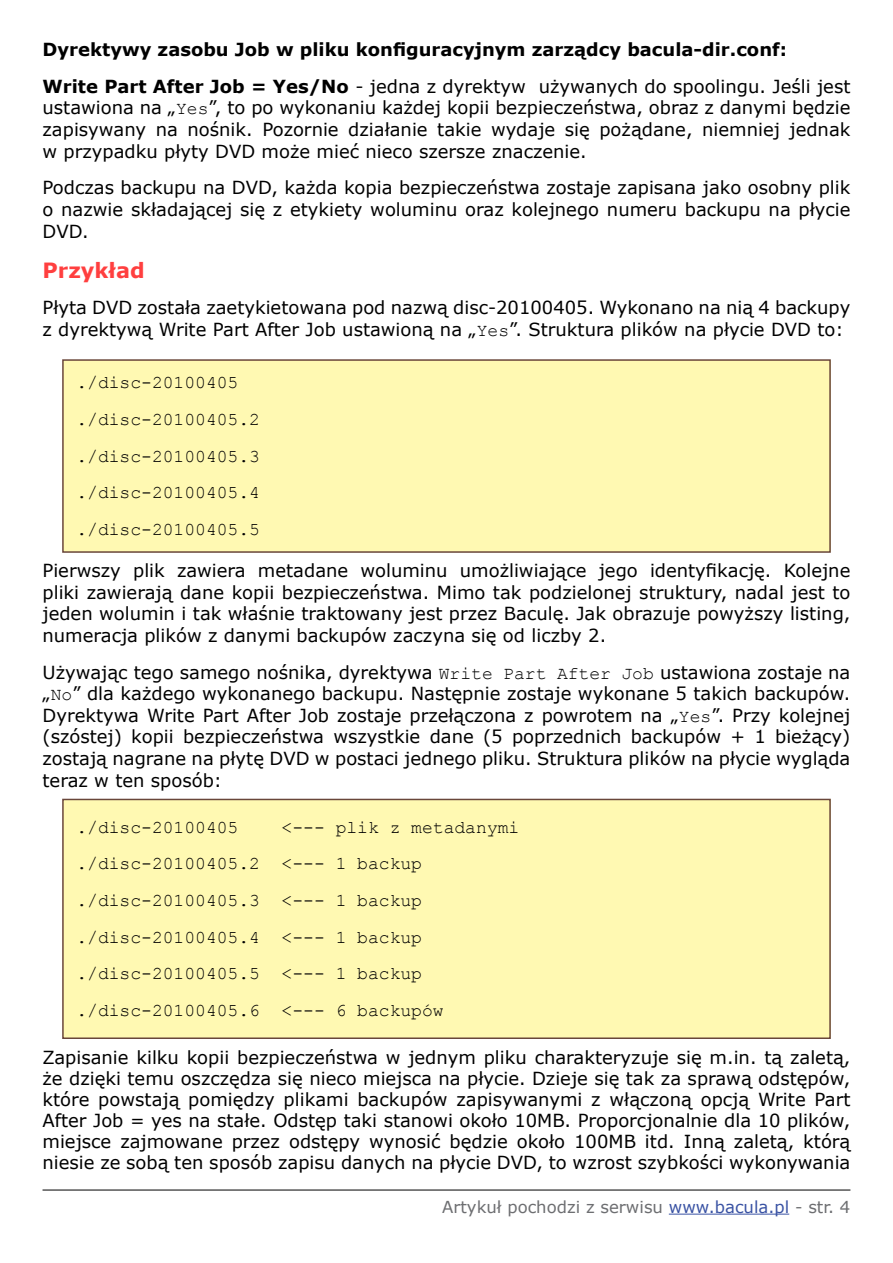
<style>
.page{position:relative;width:893px;height:1263px;background:#fff}
.page>*{position:absolute;margin:0;border:0;box-sizing:border-box;transform-origin:0 0}
.t1{font:700 21px "Verdana";color:#ff3f3f}
.t2{font:18px/21.6px "Verdana";color:#000;text-align:justify}
.t3{font:18px/36.6px "Courier New";color:#000}
.t4{font:700 18px/36.6px "Verdana";color:#000}
.t5{font:16.5px "Verdana";color:#6d6e71}
.s1{font-weight:400}
.s2{font-family:"Courier New"}
.s3{color:#3a53a4}
</style>
<div class="page">
<hr style="left:43px;top:1190px;width:807px;height:1px;background:#000">
<hr style="left:669px;top:1213px;width:120px;height:1px;background:#3a53a4">
<div style="left:63px;top:360px;width:767px;height:192px;background:#fff9b2"></div>
<div style="left:62px;top:359px;width:769px;height:194px;border:2px solid #69463a"></div>
<div style="left:63px;top:799px;width:767px;height:239px;background:#fff9b2"></div>
<div style="left:62px;top:799px;width:769px;height:240px;border:2px solid #69463a"></div>
<p class="t4" style="left:43px;top:31px;width:809px">Dyrektywy zasobu Job w pliku konfiguracyjnym zarządcy bacula-dir.conf:<br>Write Part After Job = Yes/No <span class="s1">- jedna z dyrektyw używanych do spoolingu. Jeśli jest</span></p>
<p class="t2" style="left:43px;top:97px;width:809px">ustawiona na „<span class="s2">Yes</span>”, to po wykonaniu każdej kopii bezpieczeństwa, obraz z danymi będzie zapisywany na nośnik. Pozornie działanie takie wydaje się pożądane, niemniej jednak w przypadku płyty DVD może mieć nieco szersze znaczenie.</p>
<p class="t2" style="left:43px;top:176px;width:809px">Podczas backupu na DVD, każda kopia bezpieczeństwa zostaje zapisana jako osobny plik o nazwie składającej się z etykiety woluminu oraz kolejnego numeru backupu na płycie DVD.</p>
<p class="t1" style="left:43px;top:257px;width:104px">Przykład</p>
<p class="t2" style="left:43px;top:296px;width:809px">Płyta DVD została zaetykietowana pod nazwą disc-20100405. Wykonano na nią 4 backupy z dyrektywą Write Part After Job ustawioną na „<span class="s2">Yes</span>”. Struktura plików na płycie DVD to:</p>
<p class="t3" style="left:76px;top:364px;width:185px">./disc-20100405 ./disc-20100405.2 ./disc-20100405.3 ./disc-20100405.4 ./disc-20100405.5</p>
<p class="t2" style="left:43px;top:559px;width:809px">Pierwszy plik zawiera metadane woluminu umożliwiające jego identyfikację. Kolejne pliki zawierają dane kopii bezpieczeństwa. Mimo tak podzielonej struktury, nadal jest to jeden wolumin i tak właśnie traktowany jest przez Baculę. Jak obrazuje powyższy listing, numeracja plików z danymi backupów zaczyna się od liczby 2.</p>
<p class="t2" style="left:43px;top:661px;width:809px">Używając tego samego nośnika, dyrektywa <span class="s2">Write Part After Job</span> ustawiona zostaje na „<span class="s2">No</span>” dla każdego wykonanego backupu. Następnie zostaje wykonane 5 takich backupów.<br>Dyrektywa Write Part After Job zostaje przełączona z powrotem na „<span class="s2">Yes</span>”. Przy kolejnej (szóstej) kopii bezpieczeństwa wszystkie dane (5 poprzednich backupów + 1 bieżący) zostają nagrane na płytę DVD w postaci jednego pliku. Struktura plików na płycie wygląda teraz w ten sposób:</p>
<p class="t3" style="left:76px;top:808px;width:163px">./disc-20100405</p>
<p class="t3" style="left:76px;top:808px;width:444px;text-indent:205px">&lt;--- plik z metadanymi ./disc-20100405.2 &lt;--- 1 backup ./disc-20100405.3 &lt;--- 1 backup ./disc-20100405.4 &lt;--- 1 backup ./disc-20100405.5 &lt;--- 1 backup ./disc-20100405.6 &lt;--- 6 backupów</p>
<p class="t2" style="left:43px;top:1046px;width:809px;line-height:21px">Zapisanie kilku kopii bezpieczeństwa w jednym pliku charakteryzuje się m.in. tą zaletą, że dzięki temu oszczędza się nieco miejsca na płycie. Dzieje się tak za sprawą odstępów, które powstają pomiędzy plikami backupów zapisywanymi z włączoną opcją Write Part After Job = yes na stałe. Odstęp taki stanowi około 10MB. Proporcjonalnie dla 10 plików, miejsce zajmowane przez odstępy wynosić będzie około 100MB itd. Inną zaletą, którą niesie ze sobą ten sposób zapisu danych na płycie DVD, to wzrost szybkości wykonywania</p>
<p class="t5" style="left:442px;top:1196px;width:410px">Artykuł pochodzi z serwisu <span class="s3">www.bacula.pl</span> - str. 4</p>
</div>
